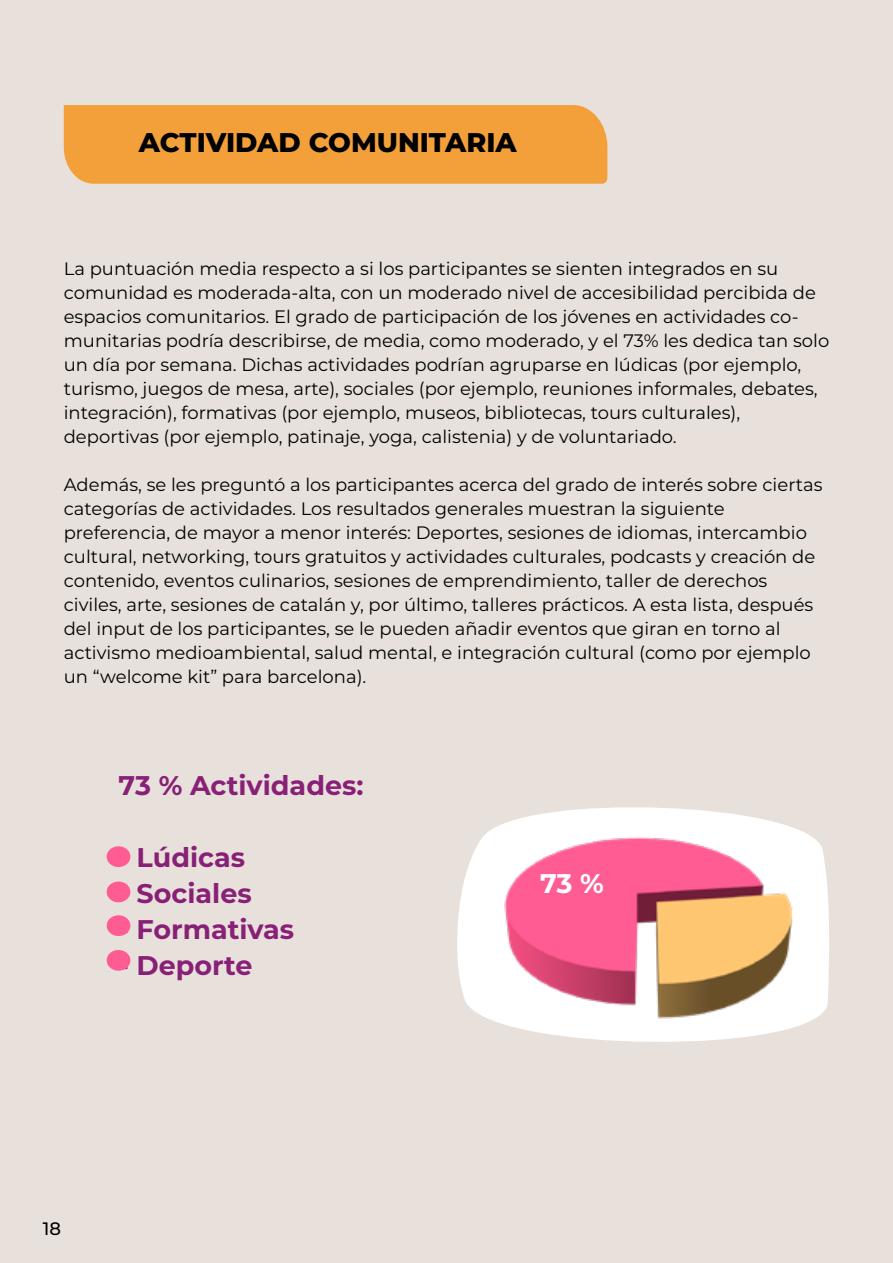
<style>
.page{position:relative;width:893px;height:1263px;background:#e8e1db}
.page>*{position:absolute;margin:0;border:0;box-sizing:border-box;transform-origin:0 0}
.t1{font:700 27px "Montserrat";color:#882077}
.t2{font:800 27px "Montserrat";color:#000}
.t3{font:700 27px "Montserrat";color:#fff}
.t4{font:18px/24px "Montserrat";color:#000}
.t5{font:500 18px "Montserrat";color:#000}
</style>
<div class="page">
<div style="left:64px;top:105px;width:543px;height:79px;background:#f3a03b"></div>
<svg style="left:457px;top:807px;width:372px;height:235px;fill:#fff"></svg>
<img style="left:499px;top:825px;width:312px;height:201px">
<div style="left:107px;top:846px;width:23px;height:21px;background:#ff5c94;border-radius:50%"></div>
<div style="left:107px;top:881px;width:23px;height:21px;background:#ff5c94;border-radius:50%"></div>
<div style="left:107px;top:915px;width:23px;height:21px;background:#ff5c94;border-radius:50%"></div>
<div style="left:107px;top:950px;width:23px;height:21px;background:#ff5c94;border-radius:50%"></div>
<h1 class="t2" style="left:139px;top:123px;width:379px">ACTIVIDAD COMUNITARIA</h1>
<p class="t4" style="left:64px;top:256px;width:767px">La puntuación media respecto a si los participantes se sienten integrados en su comunidad es moderada-alta, con un moderado nivel de accesibilidad percibida de espacios comunitarios. El grado de participación de los jóvenes en actividades co&shy;munitarias podría describirse, de media, como moderado, y el 73% les dedica tan solo un día por semana. Dichas actividades podrían agruparse en lúdicas (por ejemplo, turismo, juegos de mesa, arte), sociales (por ejemplo, reuniones informales, debates, integración), formativas (por ejemplo, museos, bibliotecas, tours culturales), deportivas (por ejemplo, patinaje, yoga, calistenia) y de voluntariado.</p>
<p class="t4" style="left:64px;top:472px;width:760px">Además, se les preguntó a los participantes acerca del grado de interés sobre ciertas categorías de actividades. Los resultados generales muestran la siguiente preferencia, de mayor a menor interés: Deportes, sesiones de idiomas, intercambio cultural, networking, tours gratuitos y actividades culturales, podcasts y creación de contenido, eventos culinarios, sesiones de emprendimiento, taller de derechos civiles, arte, sesiones de catalán y, por último, talleres prácticos. A esta lista, después del input de los participantes, se le pueden añadir eventos que giran en torno al activismo medioambiental, salud mental, e integración cultural (como por ejemplo un “welcome kit” para barcelona).</p>
<h1 class="t1" style="left:119px;top:766px;width:246px">73 % Actividades:</h1>
<h1 class="t1" style="left:119px;top:838px;width:128px">- Lúdicas</h1>
<h1 class="t1" style="left:119px;top:874px;width:135px">- Sociales</h1>
<h1 class="t1" style="left:119px;top:910px;width:177px">- Formativas</h1>
<h1 class="t1" style="left:119px;top:946px;width:136px">- Deporte</h1>
<p class="t5" style="left:43px;top:1215px;width:20px">18</p>
<h1 class="t3" style="left:540px;top:863px;width:65px">73 %</h1>
</div>
